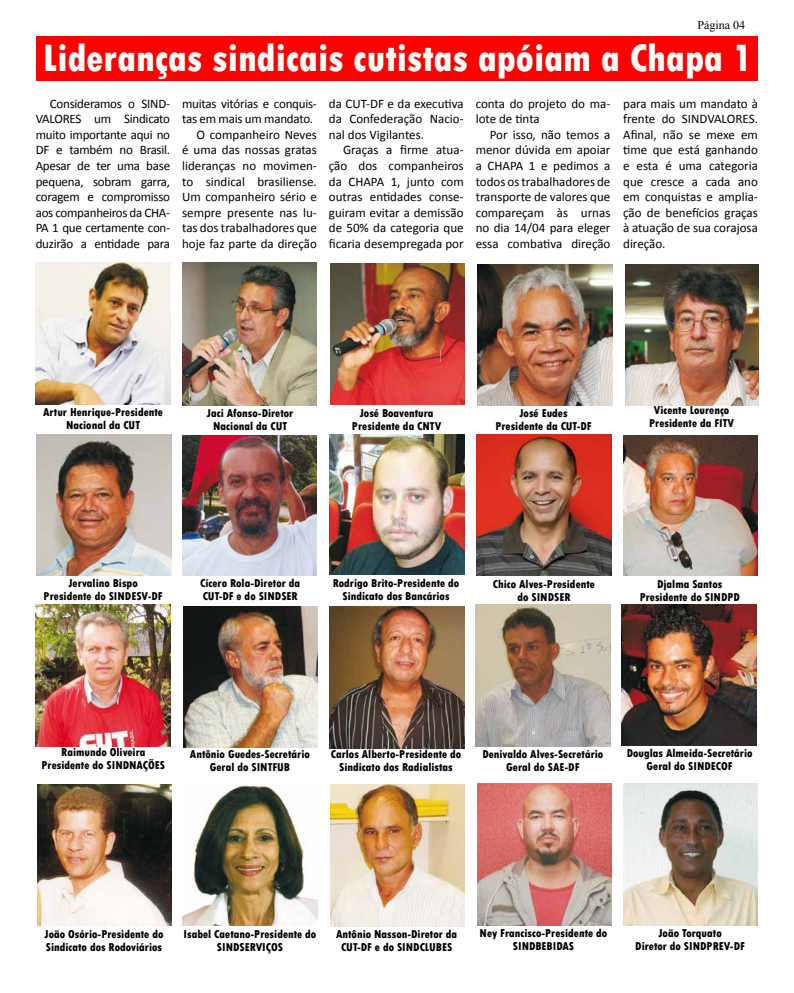
<style>
.page{position:relative;width:794px;height:993px;background:#fff}
.page>*{position:absolute;margin:0;border:0;box-sizing:border-box;transform-origin:0 0}
.t1{font:800 condensed 40px "Tw Cen";color:#fdfffc}
.t2{font:13px/15.6px "Calibri";color:#000;text-align:justify}
.t3{font:800 condensed 12px/13px "Tw Cen";color:#000;text-align:center}
.t4{font:12px "Times New Roman";color:#000}
</style>
<div class="page">
<div style="left:36px;top:36px;width:721px;height:45px;background:#f00"></div>
<img style="left:35px;top:263px;width:135px;height:142px">
<img style="left:182px;top:262px;width:135px;height:143px">
<img style="left:330px;top:264px;width:134px;height:141px">
<img style="left:478px;top:264px;width:134px;height:141px">
<img style="left:37px;top:434px;width:134px;height:141px">
<img style="left:182px;top:435px;width:135px;height:140px">
<img style="left:329px;top:434px;width:135px;height:140px">
<img style="left:477px;top:434px;width:134px;height:141px">
<img style="left:623px;top:435px;width:135px;height:140px">
<img style="left:621px;top:604px;width:136px;height:141px">
<img style="left:36px;top:604px;width:135px;height:141px">
<img style="left:183px;top:606px;width:134px;height:141px">
<img style="left:329px;top:606px;width:135px;height:142px">
<img style="left:476px;top:604px;width:134px;height:141px">
<img style="left:38px;top:784px;width:133px;height:141px">
<img style="left:183px;top:784px;width:134px;height:141px">
<img style="left:331px;top:784px;width:133px;height:142px">
<img style="left:478px;top:783px;width:133px;height:142px">
<img style="left:623px;top:783px;width:135px;height:142px">
<img style="left:625px;top:264px;width:133px;height:141px">
<p class="t4" style="left:697px;top:17px;width:49px">Página 04</p>
<h1 class="t1" style="left:43px;top:34px;width:711px">Lideranças sindicais cutistas apóiam a Chapa 1</h1>
<p class="t2" style="left:36px;top:95px;width:136px;text-indent:14px">Consideramos o SIND-VALORES um Sindicato muito importante aqui no DF e também no Brasil.<br>Apesar de ter uma base pequena, sobram garra, coragem e compromisso aos companheiros da CHA-PA 1 que certamente con&shy;duzirão a entidade para</p>
<p class="t2" style="left:182px;top:95px;width:136px;text-align:right">muitas vitórias e conquis&shy;tas em mais um mandato.<br>O companheiro Neves<br>é uma das nossas gratas lideranças no movimen&shy;to sindical brasiliense.<br>Um companheiro sério e sempre presente nas lu&shy;tas dos trabalhadores que hoje faz parte da direção</p>
<p class="t2" style="left:329px;top:95px;width:136px">da CUT-DF e da executiva da Confederação Nacio&shy;nal dos Vigilantes.</p>
<p class="t2" style="left:623px;top:95px;width:136px">para mais um mandato à frente do SINDVALORES.<br>Afinal, não se mexe em time que está ganhando e esta é uma categoria que cresce a cada ano em conquistas e amplia&shy;ção de benefícios graças à atuação de sua corajosa direção.</p>
<p class="t2" style="left:476px;top:95px;width:136px">conta do projeto do ma&shy;lote de tinta</p>
<p class="t2" style="left:476px;top:126px;width:136px;text-indent:14px">Por isso, não temos a menor dúvida em apoiar a CHAPA 1 e pedimos a todos os trabalhadores de transporte de valores que compareçam às urnas no dia 14/04 para eleger essa combativa direção</p>
<p class="t2" style="left:329px;top:142px;width:136px;text-indent:14px">Graças a firme atua&shy;ção dos companheiros da CHAPA 1, junto com outras entidades conse&shy;guiram evitar a demissão de 50% da categoria que ficaria desempregada por</p>
<p class="t3" style="left:43px;top:405px;width:121px">Artur Henrique-Presidente<br>Nacional da CUT</p>
<p class="t3" style="left:352px;top:406px;width:91px">José Boaventura<br>Presidente da CNTV</p>
<p class="t3" style="left:495px;top:406px;width:98px">José Eudes<br>Presidente da CUT-DF</p>
<p class="t3" style="left:649px;top:404px;width:86px">Vicente Lourenço<br>Presidente da FITV</p>
<p class="t3" style="left:207px;top:406px;width:88px">Jaci Afonso-Diretor<br>Nacional da CUT</p>
<p class="t3" style="left:44px;top:576px;width:120px">Jervalino Bispo<br>Presidente do SINDESV-DF</p>
<p class="t3" style="left:200px;top:576px;width:101px;text-align:left">Cícero Rola-Diretor da<br>CUT-DF e do SINDSER</p>
<p class="t3" style="left:333px;top:576px;width:128px">Rodrigo Brito-Presidente do<br>Sindicato dos Bancários</p>
<p class="t3" style="left:493px;top:577px;width:104px">Chico Alves-Presidente do SINDSER</p>
<p class="t3" style="left:639px;top:577px;width:102px">Djalma Santos<br>Presidente do SINDPD</p>
<p class="t3" style="left:41px;top:745px;width:125px">Raimundo Oliveira<br>Presidente do SINDNAÇÕES</p>
<p class="t3" style="left:190px;top:747px;width:121px">Antônio Guedes-Secretário<br>Geral do SINTFUB</p>
<p class="t3" style="left:331px;top:747px;width:132px">Carlos Alberto-Presidente do<br>Sindicato dos Radialistas</p>
<p class="t3" style="left:482px;top:747px;width:122px">Denivaldo Alves-Secretário<br>Geral do SAE-DF</p>
<p class="t3" style="left:626px;top:746px;width:127px">Douglas Almeida-Secretário<br>Geral do SINDECOF</p>
<p class="t3" style="left:45px;top:926px;width:120px;text-align:left">João Osório-Presidente do<br>Sindicato dos Rodoviários</p>
<p class="t3" style="left:184px;top:926px;width:134px">Isabel Caetano-Presidente do<br>SINDSERVIÇOS</p>
<p class="t3" style="left:336px;top:926px;width:123px">Antônio Nasson-Diretor da<br>CUT-DF e do SINDCLUBES</p>
<p class="t3" style="left:479px;top:926px;width:129px">Ney Francisco-Presidente do<br>SINDBEBIDAS</p>
<p class="t3" style="left:635px;top:926px;width:111px">João Torquato<br>Diretor do SINDPREV-DF</p>
</div>
